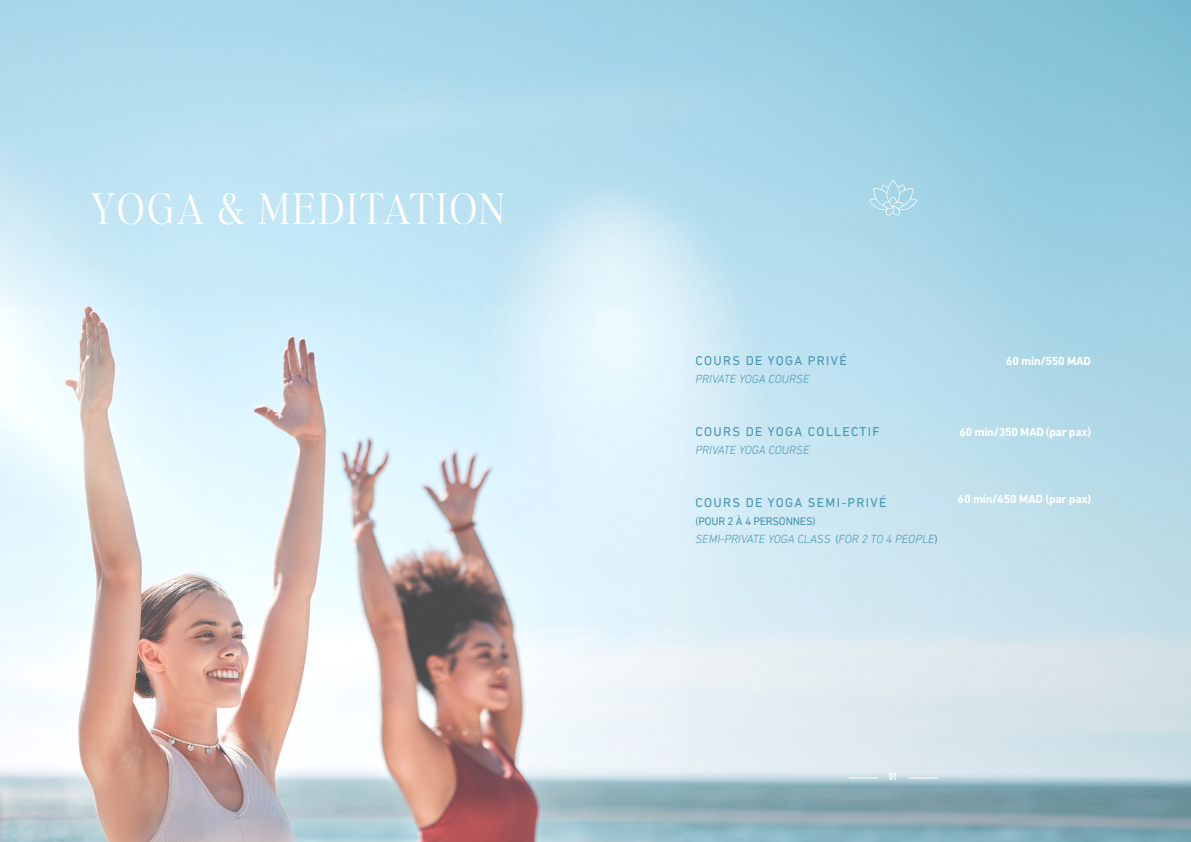
<style>
.page{position:relative;width:1191px;height:842px;background:#fff}
.page>*{position:absolute;margin:0;border:0;box-sizing:border-box;transform-origin:0 0}
.t1{font:300 42px "Editor's Note";letter-spacing:.05em;color:#fff}
.t2{font:13px "DIN Next LT Pro";letter-spacing:.1em;color:#4694b1}
.t3{font:italic 300 12px "DIN Next LT Pro";color:#4694b1}
.t4{font:700 12px "DIN Next LT Pro";letter-spacing:-.02em;color:#fff}
.t5{font:11.2px "DIN Next LT Pro";letter-spacing:-.02em;color:#4694b1}
.t6{font:500 condensed 10.3px "DIN Next LT Pro";color:#fff}
.s1{font-weight:400;font-style:normal;font-size:11.2px}
</style>
<div class="page">
<img style="left:0;top:0;width:1191px;height:842px">
<svg style="left:869px;top:180px;width:48px;height:36px;background:#b0d9e8"></svg>
<svg style="left:849px;top:777px;width:29px;height:2px"></svg>
<svg style="left:908px;top:777px;width:29px;height:2px"></svg>
<p class="t1" style="left:90px;top:180px;width:416px">YOGA &amp; MEDITATION</p>
<p class="t2" style="left:695px;top:353px;width:153px">COURS DE YOGA PRIVÉ</p>
<p class="t3" style="left:695px;top:372px;width:116px">PRIVATE YOGA COURSE</p>
<p class="t4" style="left:1006px;top:354px;width:87px">60 min/550 MAD</p>
<p class="t2" style="left:695px;top:424px;width:186px">COURS DE YOGA COLLECTIF</p>
<p class="t3" style="left:695px;top:443px;width:116px">PRIVATE YOGA COURSE</p>
<p class="t4" style="left:959px;top:425px;width:133px">60 min/350 MAD (par pax(</p>
<p class="t2" style="left:695px;top:495px;width:193px">COURS DE YOGA SEMI-PRIVÉ</p>
<p class="t5" style="left:695px;top:515px;width:122px">(POUR 4À2 PERSONNES(</p>
<p class="t3" style="left:695px;top:532px;width:244px">SEMI-PRIVATE YOGA CLASS <span class="s1">(</span>FOR 2 TO 4 PEOPLE<span class="s1">(</span></p>
<p class="t4" style="left:957px;top:492px;width:135px">60 min/450 MAD (par pax(</p>
<p class="t6" style="left:889px;top:771px;width:10px">01</p>
</div>
